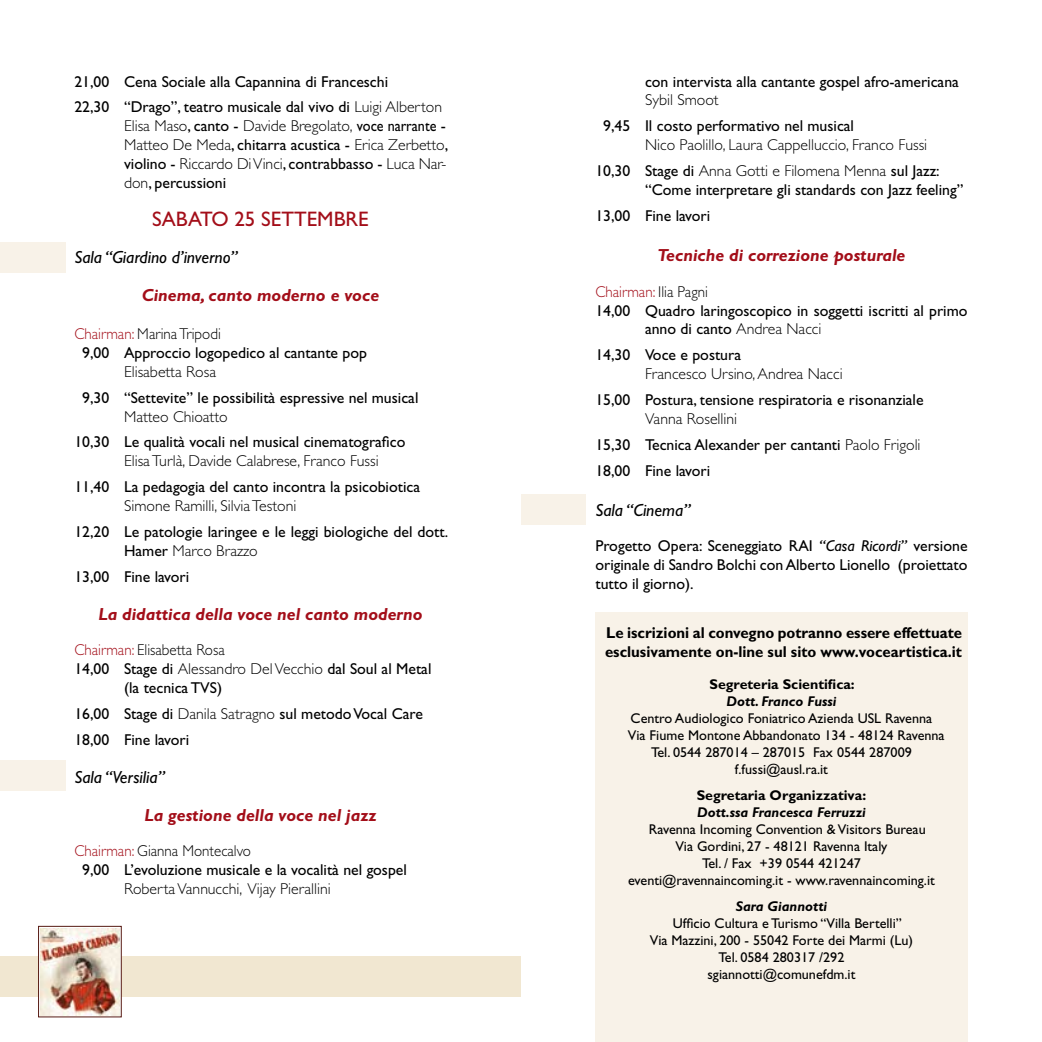
<style>
.page{position:relative;width:1042px;height:1042px;background:#fff}
.page>*{position:absolute;margin:0;border:0;box-sizing:border-box;transform-origin:0 0}
.t1{font:21px "Gill Sans";color:#a30e19}
.t2{font:italic 700 17.5px "Gill Sans";color:#a30e19}
.t3{font:italic 17.5px "Gill Sans";color:#000}
.t4{font:15.75px/25.9px "Gill Sans";color:#000}
.t5{font:300 15.75px/18.9px "Gill Sans";color:#000}
.t6{font:700 15.75px/18.9px "Gill Sans";color:#000;scale:.95 1}
.t7{font:300 15.75px "Gill Sans";color:#000;scale:.95 1}
.t8{font:300 15.75px "Gill Sans";color:#a30e19;scale:.95 1}
.t9{font:14.17px "Gill Sans";color:#000}
.t10{font:italic 700 14.17px "Gill Sans";color:#000}
.t11{font:700 14.17px "Gill Sans";color:#000}
.s1{font-weight:300}
.s2{font-weight:400}
.s3{font-weight:300;color:#a30e19}
.s4{color:#a30e19}
.s5{color:#000}
.s6{font-style:italic}
</style>
<div class="page">
<div style="left:595px;top:613px;width:372px;height:429px;background:#f8f2e8"></div>
<div style="left:0;top:242px;width:66px;height:31px;background:#f8f2e8"></div>
<div style="left:0;top:761px;width:66px;height:30px;background:#f8f2e8"></div>
<div style="left:0;top:956px;width:521px;height:40px;background:#f1e7d1"></div>
<svg style="left:38px;top:926px;width:83px;height:91px"></svg>
<img style="left:41px;top:928px;width:79px;height:87px">
<div style="left:521px;top:494px;width:64px;height:30px;background:#f8f2e8"></div>
<p class="t4" style="left:74px;top:68px;width:369px">21,00 Cena Sociale alla Capannina di Franceschi<br>22,30 “Drago”, teatro musicale dal vivo di <span class="s1">Luigi Alberton</span></p>
<p class="t5" style="left:124px;top:117px;width:326px">Elisa Maso<span class="s2">, canto -</span> Davide Bregolato, <span class="s2">voce narrante - </span>Matteo De Meda<span class="s2">, chitarra acustica -</span> Erica Zerbetto<span class="s2">, violino -</span> Riccardo Di Vinci<span class="s2">, contrabbasso -</span> Luca Nar&shy;don<span class="s2">, percussioni</span></p>
<h1 class="t1" style="left:152px;top:206px;width:218px">SABATO 25 SETTEMBRE</h1>
<p class="t3" style="left:74px;top:247px;width:165px">Sala “Giardino d’inverno”</p>
<p class="t2" style="left:142px;top:285px;width:239px">Cinema, canto moderno e voce</p>
<p class="t4" style="left:82px;top:324px;width:286px;line-height:18.9px;text-indent:-8px"><span class="s3">Chairman:</span> <span class="s1">Marina Tripodi<br></span>9,00 Approccio logopedico al cantante pop</p>
<p class="t5" style="left:124px;top:362px;width:93px">Elisabetta Rosa</p>
<p class="t4" style="left:82px;top:384px;width:338px">9,30 “Settevite” le possibilità espressive nel musical</p>
<p class="t5" style="left:124px;top:407px;width:105px">Matteo Chioatto</p>
<p class="t4" style="left:74px;top:429px;width:332px">10,30 Le qualità vocali nel musical cinematografico</p>
<p class="t5" style="left:124px;top:452px;width:256px">Elisa Turlà, Davide Calabrese, Franco Fussi</p>
<p class="t4" style="left:74px;top:474px;width:347px">11,40 La pedagogia del canto incontra la psicobiotica</p>
<p class="t5" style="left:124px;top:496px;width:174px">Simone Ramilli, Silvia Testoni</p>
<p class="t4" style="left:124px;top:522px;width:326px;line-height:18.9px;text-indent:-50px">12,20 Le patologie laringee e le leggi biologiche del dott.<br>Hamer <span class="s1">Marco Brazzo</span></p>
<p class="t4" style="left:74px;top:563px;width:116px">13,00 Fine lavori</p>
<p class="t2" style="left:98px;top:604px;width:325px">La didattica della voce nel canto moderno</p>
<p class="t7" style="left:74px;top:641px;width:160px"><span class="s4">Chairman:</span> Elisabetta Rosa</p>
<p class="t4" style="left:74px;top:656px;width:358px">14,00 Stage di <span class="s1">Alessandro Del Vecchio</span> dal Soul al Metal</p>
<p class="t4" style="left:124px;top:675px;width:100px">(la tecnica TVS)</p>
<p class="t4" style="left:74px;top:701px;width:350px">16,00 Stage di <span class="s1">Danila Satragno</span> sul metodo Vocal Care<br>18,00 Fine lavori</p>
<p class="t3" style="left:74px;top:767px;width:92px">Sala “Versilia”</p>
<p class="t2" style="left:144px;top:804px;width:234px">La gestione della voce nel jazz</p>
<p class="t4" style="left:82px;top:841px;width:326px;line-height:18.9px;text-indent:-8px"><span class="s3">Chairman:</span> <span class="s1">Gianna Montecalvo<br></span>9,00 L’evoluzione musicale e la vocalità nel gospel</p>
<p class="t5" style="left:124px;top:879px;width:208px">Roberta Vannucchi, Vijay Pierallini</p>
<p class="t4" style="left:645px;top:68px;width:315px">con intervista alla cantante gospel afro-americana</p>
<p class="t5" style="left:645px;top:91px;width:75px">Sybil Smoot</p>
<p class="t4" style="left:603px;top:113px;width:252px">9,45 Il costo performativo nel musical</p>
<p class="t5" style="left:595px;top:132px;width:346px;line-height:25.9px;text-indent:50px">Nico Paolillo, Laura Cappelluccio, Franco Fussi<br><span class="s2">10,30 Stage di</span> Anna Gotti e Filomena Menna <span class="s2">sul Jazz:</span></p>
<p class="t4" style="left:595px;top:177px;width:370px;text-indent:50px">“Come interpretare gli standards con Jazz feeling”<br>13,00 Fine lavori</p>
<p class="t2" style="left:657px;top:245px;width:250px">Tecniche di correzione posturale</p>
<p class="t8" style="left:595px;top:282px;width:120px">Chairman: <span class="s5">Ilia Pagni</span></p>
<p class="t4" style="left:595px;top:297px;width:374px">14,00 Quadro laringoscopico in soggetti iscritti al primo</p>
<p class="t4" style="left:645px;top:316px;width:178px">anno di canto <span class="s1">Andrea Nacci</span></p>
<p class="t4" style="left:595px;top:342px;width:147px">14,30 Voce e postura</p>
<p class="t5" style="left:645px;top:364px;width:199px">Francesco Ursino, Andrea Nacci</p>
<p class="t4" style="left:595px;top:387px;width:330px">15,00 Postura, tensione respiratoria e risonanziale</p>
<p class="t4" style="left:595px;top:406px;width:327px;text-indent:50px"><span class="s1">Vanna Rosellini<br></span>15,30 Tecnica Alexander per cantanti <span class="s1">Paolo Frigoli<br></span>18,00 Fine lavori</p>
<p class="t3" style="left:595px;top:500px;width:97px">Sala “Cinema”</p>
<p class="t4" style="left:595px;top:537px;width:374px;line-height:18.9px;text-align:justify">Progetto Opera: Sceneggiato RAI <span class="s6">“Casa Ricordi”</span> versione originale di Sandro Bolchi con Alberto Lionello (proiettato tutto il giorno).</p>
<p class="t6" style="left:605px;top:623px;width:377px">Le iscrizioni al convegno potranno essere effettuate esclusivamente on-line sul sito www.voceartistica.it</p>
<p class="t11" style="left:709px;top:676px;width:147px">Segreteria Scientifica:</p>
<p class="t10" style="left:726px;top:693px;width:112px">Dott. Franco Fussi</p>
<p class="t9" style="left:630px;top:710px;width:303px">Centro Audiologico Foniatrico Azienda USL Ravenna</p>
<p class="t9" style="left:628px;top:727px;width:318px">Via Fiume Montone Abbandonato 134 - 48124 Ravenna</p>
<p class="t9" style="left:651px;top:744px;width:262px">Tel. 0544 287014 – 287015 Fax 0544 287009</p>
<p class="t9" style="left:735px;top:761px;width:95px">f.fussi@ausl.ra.it</p>
<p class="t11" style="left:697px;top:787px;width:171px">Segretaria Organizzativa:</p>
<p class="t10" style="left:697px;top:804px;width:170px">Dott.ssa Francesca Ferruzzi</p>
<p class="t9" style="left:649px;top:821px;width:278px">Ravenna Incoming Convention &amp; Visitors Bureau</p>
<p class="t9" style="left:675px;top:838px;width:214px">Via Gordini, 27 - 48121 Ravenna Italy</p>
<p class="t9" style="left:702px;top:855px;width:160px">Tel. / Fax +39 0544 421247</p>
<p class="t9" style="left:628px;top:872px;width:308px">eventi@ravennaincoming.it - www.ravennaincoming.it</p>
<p class="t10" style="left:736px;top:898px;width:93px">Sara Giannotti</p>
<p class="t9" style="left:673px;top:915px;width:230px">Ufficio Cultura e Turismo “Villa Bertelli”</p>
<p class="t9" style="left:650px;top:932px;width:265px">Via Mazzini, 200 - 55042 Forte dei Marmi (Lu)</p>
<p class="t9" style="left:718px;top:949px;width:127px">Tel. 0584 280317 /292</p>
<p class="t9" style="left:707px;top:966px;width:149px">sgiannotti@comunefdm.it</p>
</div>
